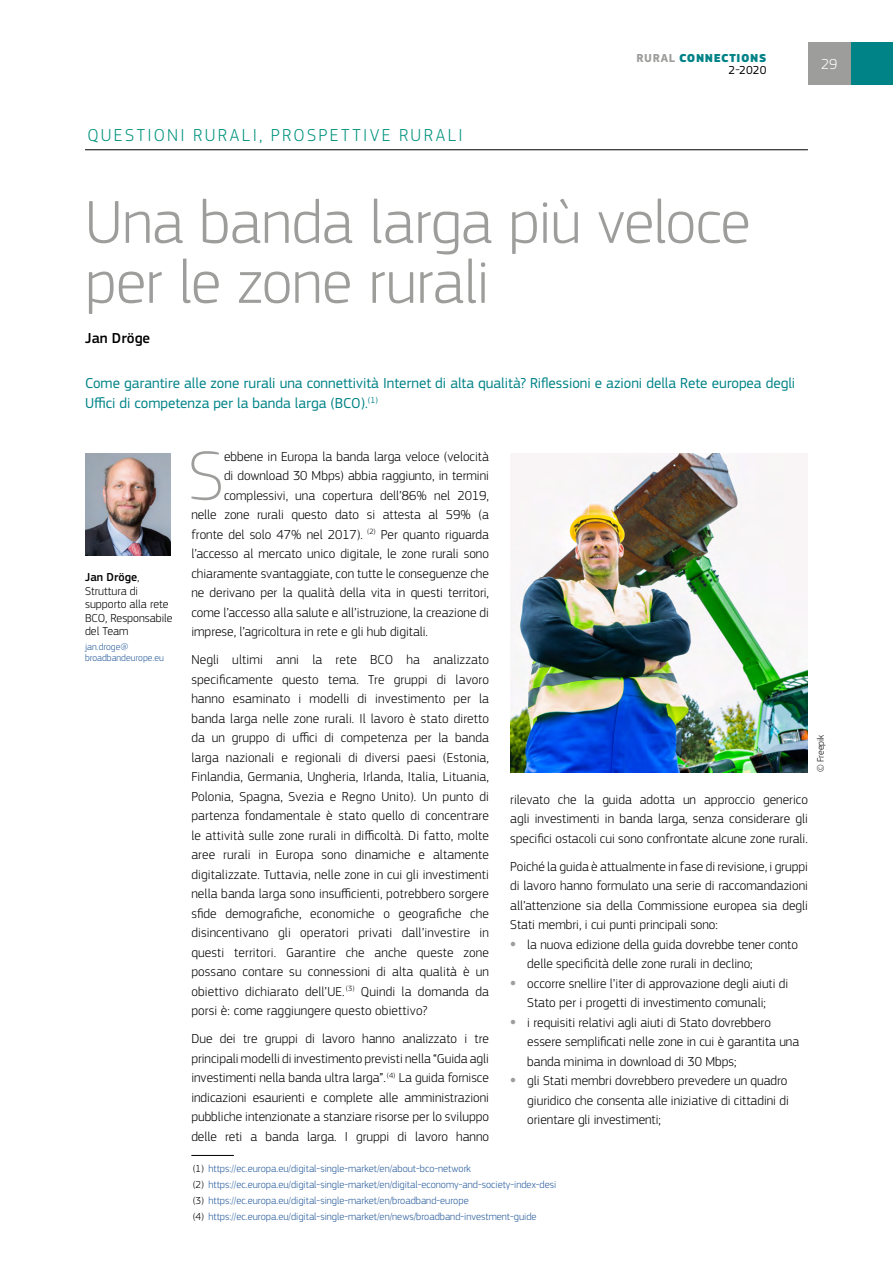
<style>
.page{position:relative;width:893px;height:1263px;background:#fff}
.page>*{position:absolute;margin:0;border:0;box-sizing:border-box;transform-origin:0 0}
.t1{font:100 72.3px "EC Square Sans Pro";color:#9d9d9c}
.t2{font:300 63px/60px "EC Square Sans Pro";letter-spacing:-.015em;color:#9d9d9c}
.t3{font:300 18px "EC Square Sans Pro";letter-spacing:.13em;color:#00937d}
.t4{font:15px/19.5px "EC Square Sans Pro";color:#008387}
.t5{font:500 15px "EC Square Sans Pro";color:#000}
.t6{font:300 15px "EC Square Sans Pro";color:#fff}
.t7{font:300 13.5px/19.5px "EC Square Sans Pro";color:#000;text-align:justify}
.t8{font:300 12px/13.5px "EC Square Sans Pro";color:#000}
.t9{font:900 12px/12px "EC Square Sans Pro";letter-spacing:.05em;color:#008387;text-align:right}
.t10{font:300 10.5px/16.2px "EC Square Sans Pro";color:#275b9b}
.t11{font:300 9.75px/10.5px "EC Square Sans Pro";color:#275b9b}
.t12{font:300 9.75px "EC Square Sans Pro";color:#000}
.s1{font-weight:700;color:#9d9d9c}
.s2{font-weight:400;color:#000}
.s3{font-weight:500}
.s4{color:#000}
.s5{font-weight:900;color:#9d9d9c}
</style>
<div class="page">
<div style="left:850px;top:43px;width:43px;height:42px;background:#008387"></div>
<hr style="left:191px;top:1155px;width:43px;height:1px;background:#000">
<hr style="left:85px;top:149px;width:723px;height:1px;background:#000">
<img style="left:85px;top:453px;width:85px;height:102px">
<img style="left:510px;top:453px;width:298px;height:319px">
<div style="left:808px;top:43px;width:42px;height:42px;background:#9d9d9c"></div>
<h3 class="t3" style="left:87px;top:125px;width:377px">QUESTIONI RURALI, PROSPETTIVE RURALI</h3>
<p class="t9" style="left:637px;top:53px;width:131px"><span class="s1">RURAL</span> CONNECTIONS<br><span class="s2">2-2020</span></p>
<p class="t6" style="left:821px;top:56px;width:18px">29</p>
<h2 class="t2" style="left:85px;top:192px;width:667px">Una banda larga più veloce per le zone rurali</h2>
<p class="t5" style="left:85px;top:330px;width:67px">Jan Dröge</p>
<p class="t4" style="left:85px;top:374px;width:712px">Come garantire alle zone rurali una connettività Internet di alta qualità? Riflessioni e azioni della Rete europea degli<br>Uffici di competenza per la banda larga (BCO).<sup>(1)</sup></p>
<p class="t8" style="left:85px;top:571px;width:89px"><span class="s3">Jan Dröge</span>,<br>Struttura di supporto alla rete<br>BCO, Responsabile del Team</p>
<p class="t11" style="left:85px;top:642px;width:80px">jan.droge@ broadbandeurope.eu</p>
<h1 class="t1" style="left:188px;top:433px;width:38px">S</h1>
<p class="t7" style="left:224px;top:446px;width:266px">ebbene in Europa la banda larga veloce (velocità</p>
<p class="t7" style="left:224px;top:466px;width:266px">di download 30 Mbps) abbia raggiunto, in termini</p>
<p class="t7" style="left:224px;top:485px;width:266px">complessivi, una copertura dell’86% nel 2019,</p>
<p class="t7" style="left:191px;top:505px;width:299px">nelle zone rurali questo dato si attesta al 59% (a</p>
<p class="t7" style="left:191px;top:524px;width:299px">fronte del solo 47% nel 2017). <sup>(2)</sup> Per quanto riguarda</p>
<p class="t7" style="left:191px;top:544px;width:299px">l’accesso al mercato unico digitale, le zone rurali sono</p>
<p class="t7" style="left:191px;top:563px;width:299px">chiaramente svantaggiate, con tutte le conseguenze che</p>
<p class="t7" style="left:191px;top:583px;width:299px">ne derivano per la qualità della vita in questi territori,</p>
<p class="t7" style="left:191px;top:602px;width:299px">come l’accesso alla salute e all’istruzione, la creazione di</p>
<p class="t7" style="left:191px;top:622px;width:238px">imprese, l’agricoltura in rete e gli hub digitali.</p>
<p class="t7" style="left:191px;top:650px;width:299px">Negli ultimi anni la rete BCO ha analizzato specificamente questo tema. Tre gruppi di lavoro hanno esaminato i modelli di investimento per la banda larga nelle zone rurali. Il lavoro è stato diretto da un gruppo di uffici di competenza per la banda larga nazionali e regionali di diversi paesi (Estonia, Finlandia, Germania, Ungheria, Irlanda, Italia, Lituania, Polonia, Spagna, Svezia e Regno Unito). Un punto di partenza fondamentale è stato quello di concentrare le attività sulle zone rurali in difficoltà. Di fatto, molte aree rurali in Europa sono dinamiche e altamente digitalizzate. Tuttavia, nelle zone in cui gli investimenti nella banda larga sono insufficienti, potrebbero sorgere sfide demografiche, economiche o geografiche che disincentivano gli operatori privati dall’investire in questi territori. Garantire che anche queste zone possano contare su connessioni di alta qualità è un obiettivo dichiarato dell’UE. <sup>(3)</sup> Quindi la domanda da porsi è: come raggiungere questo obiettivo?</p>
<p class="t7" style="left:191px;top:1029px;width:299px">Due dei tre gruppi di lavoro hanno analizzato i tre principali modelli di investimento previsti nella “Guida agli investimenti nella banda ultra larga”.<sup>(4)</sup> La guida fornisce indicazioni esaurienti e complete alle amministrazioni pubbliche intenzionate a stanziare risorse per lo sviluppo delle reti a banda larga. I gruppi di lavoro hanno</p>
<p class="t10" style="left:193px;top:1160px;width:365px"><span class="s4">(1)</span> https://ec.europa.eu/digital-single-market/en/about-bco-network<br><span class="s4">(2)</span> https://ec.europa.eu/digital-single-market/en/digital-economy-and-society-index-desi <span class="s4">(3)</span> https://ec.europa.eu/digital-single-market/en/broadband-europe<br><span class="s4">(4)</span> https://ec.europa.eu/digital-single-market/en/news/broadband-investment-guide</p>
<p class="t7" style="left:510px;top:789px;width:299px">rilevato che la guida adotta un approccio generico agli investimenti in banda larga, senza considerare gli specifici ostacoli cui sono confrontate alcune zone rurali.</p>
<p class="t7" style="left:510px;top:856px;width:299px">Poiché la guida è attualmente in fase di revisione, i gruppi di lavoro hanno formulato una serie di raccomandazioni all’attenzione sia della Commissione europea sia degli Stati membri, i cui punti principali sono:</p>
<p class="t7" style="left:527px;top:934px;width:272px;text-indent:-17px"><span class="s5">•</span> la nuova edizione della guida dovrebbe tener conto delle specificità delle zone rurali in declino;</p>
<p class="t7" style="left:510px;top:973px;width:280px;text-align:center"><span class="s5">•</span> occorre snellire l’iter di approvazione degli aiuti di<br>Stato per i progetti di investimento comunali;</p>
<p class="t7" style="left:527px;top:1012px;width:273px;text-align:left;text-indent:-17px"><span class="s5">•</span> i requisiti relativi agli aiuti di Stato dovrebbero essere semplificati nelle zone in cui è garantita una banda minima in download di 30 Mbps;</p>
<p class="t7" style="left:527px;top:1071px;width:263px;text-indent:-17px"><span class="s5">•</span> gli Stati membri dovrebbero prevedere un quadro giuridico che consenta alle iniziative di cittadini di orientare gli investimenti;</p>
<p class="t12" style="left:815px;top:772px;width:39px;rotate:-90deg">© Freepik</p>
</div>
